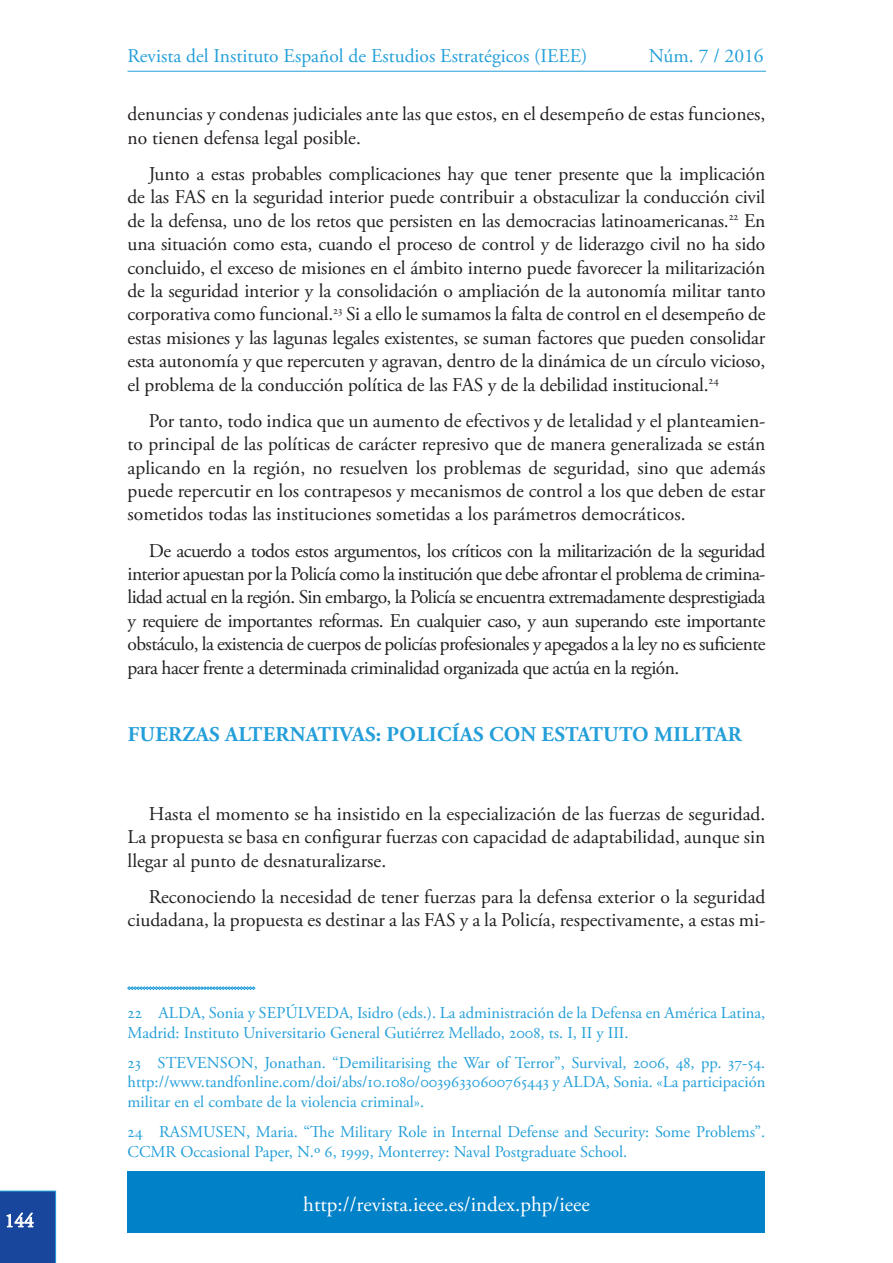
<style>
.page{position:relative;width:893px;height:1263px;background:#fff}
.page>*{position:absolute;margin:0;border:0;box-sizing:border-box;transform-origin:0 0}
.t1{font:700 21px "Adobe Garamond Pro";letter-spacing:.015em;color:#249fd9}
.t2{font:21px "Adobe Garamond Pro";color:#fff}
.t3{font:19.5px/23.4px "Adobe Garamond Pro";color:#231f20;text-align:justify}
.t4{font:19.5px "Adobe Garamond Pro";color:#249fd9}
.t5{font:19.5px "Adobe Garamond Pro";color:#fff}
.IEEE_notasPie{font:16.5px/19.8px "Adobe Garamond Pro";color:#249fd9}
</style>
<div class="page">
<svg style="left:0;top:1191px;width:56px;height:72px;background:#214fa2"></svg>
<hr style="left:128px;top:71px;width:638px;height:1px;background:#249fd9">
<div style="left:128px;top:1171px;width:637px;height:62px;background:#0081c8"></div>
<svg style="left:127px;top:986px;width:128px;height:4px"></svg>
<p class="t5" style="left:5px;top:1209px;width:31px">144</p>
<p class="t4" style="left:128px;top:44px;width:461px">Revista del Instituto Español de Estudios Estratégicos (IEEE)</p>
<p class="t4" style="left:649px;top:44px;width:116px">Núm. 7 / 2016</p>
<p class="t3" style="left:128px;top:103px;width:639px">denuncias y condenas judiciales ante las que estos, en el desempeño de estas funciones, no tienen defensa legal posible.</p>
<p class="t3" style="left:128px;top:163px;width:639px;text-indent:21px">Junto a estas probables complicaciones hay que tener presente que la implicación de las FAS en la seguridad interior puede contribuir a obstaculizar la conducción civil de la defensa, uno de los retos que persisten en las democracias latinoamericanas.<sup>22</sup> En una situación como esta, cuando el proceso de control y de liderazgo civil no ha sido concluido, el exceso de misiones en el ámbito interno puede favorecer la militarización de la seguridad interior y la consolidación o ampliación de la autonomía militar tanto corporativa como funcional.<sup>23</sup> Si a ello le sumamos la falta de control en el desempeño de estas misiones y las lagunas legales existentes, se suman factores que pueden consolidar esta autonomía y que repercuten y agravan, dentro de la dinámica de un círculo vicioso, el problema de la conducción política de las FAS y de la debilidad institucional.<sup>24</sup></p>
<p class="t3" style="left:128px;top:410px;width:639px;text-indent:21px">Por tanto, todo indica que un aumento de efectivos y de letalidad y el planteamien&shy;to principal de las políticas de carácter represivo que de manera generalizada se están aplicando en la región, no resuelven los problemas de seguridad, sino que además puede repercutir en los contrapesos y mecanismos de control a los que deben de estar sometidos todas las instituciones sometidas a los parámetros democráticos.</p>
<p class="t3" style="left:128px;top:539px;width:639px;text-indent:21px">De acuerdo a todos estos argumentos, los críticos con la militarización de la seguridad interior apuestan por la Policía como la institución que debe afrontar el problema de crimina&shy;lidad actual en la región. Sin embargo, la Policía se encuentra extremadamente desprestigiada y requiere de importantes reformas. En cualquier caso, y aun superando este importante obstáculo, la existencia de cuerpos de policías profesionales y apegados a la ley no es suficiente para hacer frente a determinada criminalidad organizada que actúa en la región.</p>
<p class="t1" style="left:128px;top:722px;width:616px">FUERZAS ALTERNATIVAS: POLICÍAS CON ESTATUTO MILITAR</p>
<p class="t3" style="left:128px;top:803px;width:639px;text-indent:21px">Hasta el momento se ha insistido en la especialización de las fuerzas de seguridad.<br>La propuesta se basa en configurar fuerzas con capacidad de adaptabilidad, aunque sin llegar al punto de desnaturalizarse.</p>
<p class="t3" style="left:128px;top:886px;width:639px;text-align:right">Reconociendo la necesidad de tener fuerzas para la defensa exterior o la seguridad ciudadana, la propuesta es destinar a las FAS y a la Policía, respectivamente, a estas mi-</p>
<p class="IEEE_notasPie" style="left:128px;top:1003px;width:639px">22 ALDA, Sonia y SEPÚLVEDA, Isidro (eds.). La administración de la Defensa en América Latina,<br>Madrid: Instituto Universitario General Gutiérrez Mellado, 2008, ts. I, II y III.</p>
<p class="IEEE_notasPie" style="left:128px;top:1053px;width:639px;text-align:justify">23 STEVENSON, Jonathan. “Demilitarising the War of Terror”, Survival, 2006, 48, pp. 37-54. http://www.tandfonline.com/doi/abs/10.1080/00396330600765443 y ALDA, Sonia. «La participación militar en el combate de la violencia criminal».</p>
<p class="IEEE_notasPie" style="left:128px;top:1122px;width:639px">24 RASMUSEN, Maria. “The Military Role in Internal Defense and Security: Some Problems”.<br>CCMR Occasional Paper, N.º 6, 1999, Monterrey: Naval Postgraduate School.</p>
<p class="t2" style="left:303px;top:1191px;width:288px">http://revista.ieee.es/index.php/ieee</p>
</div>
